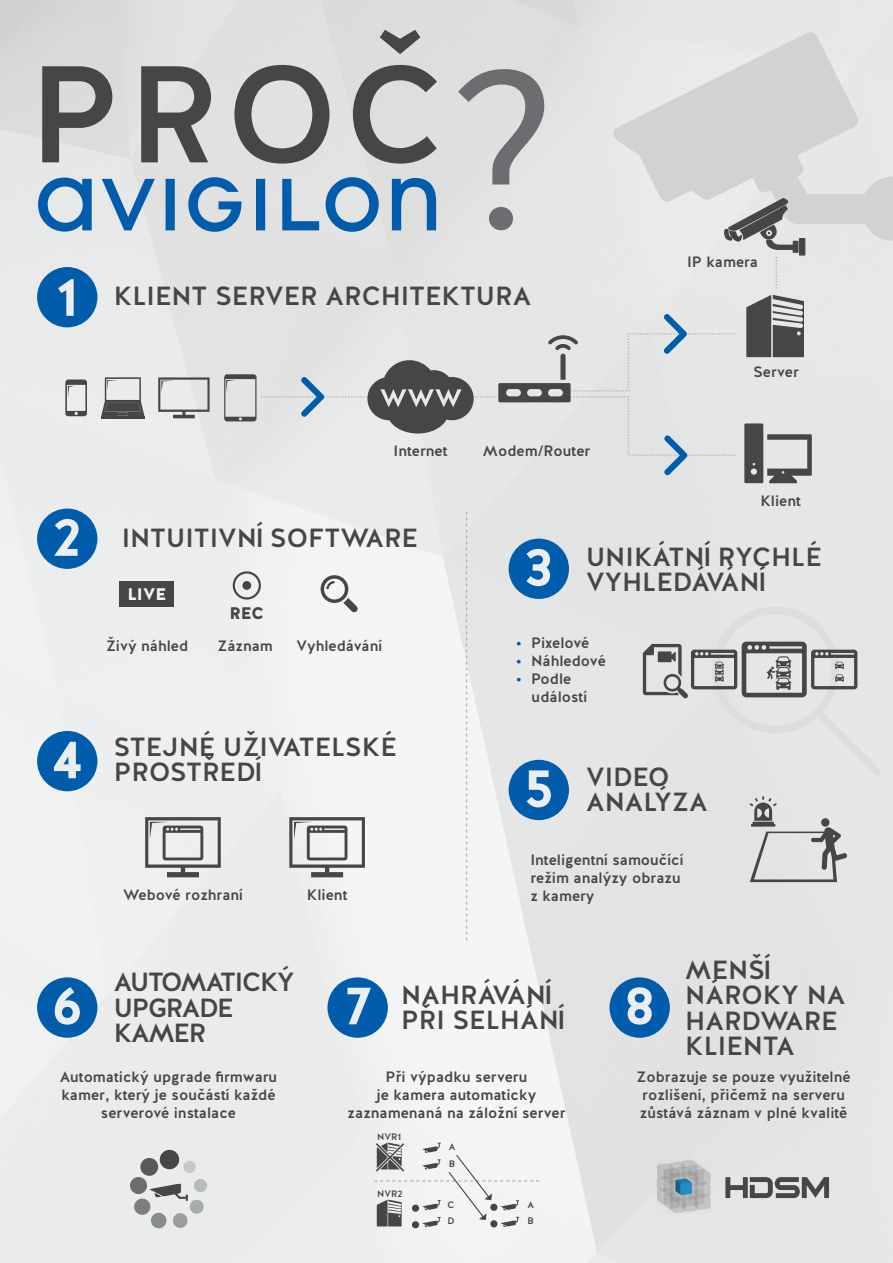
<style>
.page{position:relative;width:893px;height:1263px;background:#fff}
.page>*{position:absolute;margin:0;border:0;box-sizing:border-box;transform-origin:0 0}
.t1{font:500 137.25px "Halis GR";color:#454647}
.t2{font:700 54px "Halis GR";color:#ebeeee}
.t3{font:500 26.25px/25.5px "Halis GR";color:#454647}
.t4{font:500 26.25px/25.5px "Halis GR";letter-spacing:-.05em;color:#454647}
.t5{font:900 16.8px "Halis GR";color:#f3f4f4}
.t6{font:900 16.8px "Halis GR";color:#454647}
.t7{font:500 15px/18px "Halis GR";color:#454647}
.t8{font:500 9.45px/16.6px "Halis GR";color:#454647}
.s1{font-weight:400;font-size:226.65px;color:#6c6d70}
.s2{font-weight:700;font-size:54px;color:#ebeeee}
.s3{color:#015dab}
</style>
<div class="page">
<img style="left:0;top:0;width:893px;height:1263px">
<svg style="left:613px;top:31px;width:280px;height:210px;background:#dbdcdd"></svg>
<div style="left:37px;top:508px;width:60px;height:61px;background:#015dab;border-radius:50%"></div>
<div style="left:37px;top:731px;width:60px;height:60px;background:#015dab;border-radius:50%"></div>
<div style="left:509px;top:539px;width:60px;height:60px;background:#015dab;border-radius:50%"></div>
<div style="left:119px;top:581px;width:55px;height:26px;background:#454647"></div>
<svg style="left:233px;top:571px;width:28px;height:29px"></svg>
<div style="left:242px;top:581px;width:9px;height:9px;background:#454647;border-radius:50%"></div>
<svg style="left:321px;top:575px;width:37px;height:37px"></svg>
<svg style="left:643px;top:606px;width:238px;height:169px;background:#d3d4d4"></svg>
<svg style="left:145px;top:817px;width:76px;height:60px;background:#b6b7b8"></svg>
<svg style="left:289px;top:817px;width:76px;height:60px"></svg>
<svg style="left:38px;top:177px;width:774px;height:306px;background:#cfd5d8"></svg>
<div style="left:509px;top:760px;width:60px;height:60px;background:#015dab;border-radius:50%"></div>
<svg style="left:750px;top:796px;width:97px;height:86px;background:#c7c8c8"></svg>
<div style="left:37px;top:977px;width:60px;height:61px;background:#015dab;border-radius:50%"></div>
<img style="left:183px;top:1160px;width:14px;height:13px">
<img style="left:193px;top:1179px;width:15px;height:13px">
<img style="left:189px;top:1200px;width:16px;height:14px">
<img style="left:173px;top:1213px;width:15px;height:15px">
<img style="left:151px;top:1213px;width:16px;height:15px">
<img style="left:134px;top:1198px;width:18px;height:17px">
<img style="left:130px;top:1177px;width:17px;height:17px">
<img style="left:140px;top:1158px;width:18px;height:18px">
<div style="left:160px;top:1150px;width:19px;height:19px;background:#454647;border-radius:50%"></div>
<svg style="left:149px;top:1183px;width:39px;height:18px"></svg>
<svg style="left:377px;top:1199px;width:25px;height:27px"></svg>
<svg style="left:422px;top:1159px;width:19px;height:10px"></svg>
<svg style="left:422px;top:1143px;width:19px;height:10px"></svg>
<svg style="left:422px;top:1217px;width:19px;height:10px"></svg>
<svg style="left:422px;top:1200px;width:19px;height:10px"></svg>
<img style="left:374px;top:1180px;width:165px;height:2px">
<div style="left:412px;top:1204px;width:7px;height:8px;background:#454647;border-radius:50%"></div>
<div style="left:412px;top:1221px;width:7px;height:7px;background:#454647;border-radius:50%"></div>
<svg style="left:500px;top:1217px;width:19px;height:10px"></svg>
<svg style="left:500px;top:1200px;width:19px;height:10px"></svg>
<div style="left:490px;top:1204px;width:7px;height:7px;background:#454647;border-radius:50%"></div>
<div style="left:490px;top:1220px;width:7px;height:7px;background:#454647;border-radius:50%"></div>
<svg style="left:447px;top:1153px;width:45px;height:67px"></svg>
<svg style="left:376px;top:1142px;width:28px;height:29px"></svg>
<div style="left:327px;top:977px;width:61px;height:61px;background:#015dab;border-radius:50%"></div>
<div style="left:609px;top:977px;width:61px;height:61px;background:#015dab;border-radius:50%"></div>
<img style="left:466px;top:511px;width:1px;height:433px">
<svg style="left:725px;top:1177px;width:104px;height:21px;background:#878888"></svg>
<img style="left:656px;top:1160px;width:54px;height:53px">
<h1 class="t1" style="left:29px;top:26px;width:535px">PROČ <span class="s1">?</span></h1>
<h3 class="t3" style="left:56px;top:284px;width:477px"><span class="s2">1</span> KLIENT SERVER ARCHITEKTURA</h3>
<p class="t7" style="left:394px;top:442px;width:56px">Internet</p>
<p class="t7" style="left:483px;top:442px;width:109px">Modem/Router</p>
<p class="t7" style="left:687px;top:253px;width:73px">IP kamera</p>
<p class="t7" style="left:753px;top:363px;width:47px">Server</p>
<p class="t7" style="left:760px;top:492px;width:42px">Klient</p>
<h2 class="t2" style="left:53px;top:502px;width:31px">2</h2>
<h3 class="t3" style="left:122px;top:525px;width:298px">INTUITIVNÍ SOFTWARE</h3>
<p class="t5" style="left:127px;top:583px;width:40px">LIVE</p>
<p class="t6" style="left:229px;top:602px;width:36px">REC</p>
<p class="t7" style="left:106px;top:637px;width:84px">Živý náhled</p>
<p class="t7" style="left:218px;top:637px;width:57px">Záznam</p>
<p class="t7" style="left:296px;top:637px;width:87px">Vyhledávání</p>
<h2 class="t2" style="left:52px;top:724px;width:31px">4</h2>
<h3 class="t3" style="left:114px;top:734px;width:284px">STEJNÉ UŽIVATELSKÉ<br>PROSTŘEDÍ</h3>
<p class="t7" style="left:123px;top:886px;width:121px">Webové rozhraní</p>
<p class="t7" style="left:307px;top:886px;width:42px">Klient</p>
<h2 class="t2" style="left:524px;top:532px;width:30px">3</h2>
<h3 class="t3" style="left:586px;top:544px;width:237px">UNIKÁTNÍ RYCHLÉ<br>VYHLEDÁVÁNÍ</h3>
<p class="t7" style="left:516px;top:634px;width:75px"><span class="s3">•</span> Pixelové</p>
<p class="t7" style="left:516px;top:652px;width:91px"><span class="s3">•</span> Náhledové</p>
<p class="t7" style="left:532px;top:670px;width:57px;text-indent:-16px"><span class="s3">•</span> Podle událostí</p>
<h3 class="t3" style="left:586px;top:764px;width:123px;text-indent:-63px"><span class="s2">5</span> VIDEO<br>ANALÝZA</h3>
<p class="t7" style="left:530px;top:851px;width:155px">Inteligentní samoučící režim analýzy obrazu z kamery</p>
<h2 class="t2" style="left:51px;top:970px;width:33px">6</h2>
<h3 class="t4" style="left:114px;top:970px;width:182px">AUTOMATICKÝ<br>UPGRADE<br>KAMER</h3>
<p class="t7" style="left:60px;top:1068px;width:219px;text-align:center">Automatický upgrade firmwaru kamer, který je součástí každé serverové instalace</p>
<h3 class="t3" style="left:685px;top:957px;width:162px">MENŠÍ<br>NÁROKY NA<br>HARDWARE<br>KLIENTA</h3>
<p class="t7" style="left:637px;top:1068px;width:216px">Zobrazuje se pouze využitelné rozlišení, přičemž na serveru zůstává záznam v plné kvalitě</p>
<h3 class="t3" style="left:401px;top:982px;width:255px;text-indent:-55px"><span class="s2">7</span> NAHRÁVÁNÍ<br>PŘI SELHÁNÍ <sup>8</sup></h3>
<p class="t7" style="left:348px;top:1068px;width:219px;text-align:center">Při výpadku serveru<br>je kamera automaticky zaznamenaná na záložní server</p>
<p class="t8" style="left:377px;top:1128px;width:25px">NVR1</p>
<p class="t8" style="left:377px;top:1185px;width:27px">NVR2</p>
<p class="t8" style="left:449px;top:1139px;width:8px">A<br>B</p>
<p class="t8" style="left:448px;top:1196px;width:9px">C<br>D</p>
<p class="t8" style="left:527px;top:1196px;width:8px">A<br>B</p>
</div>
